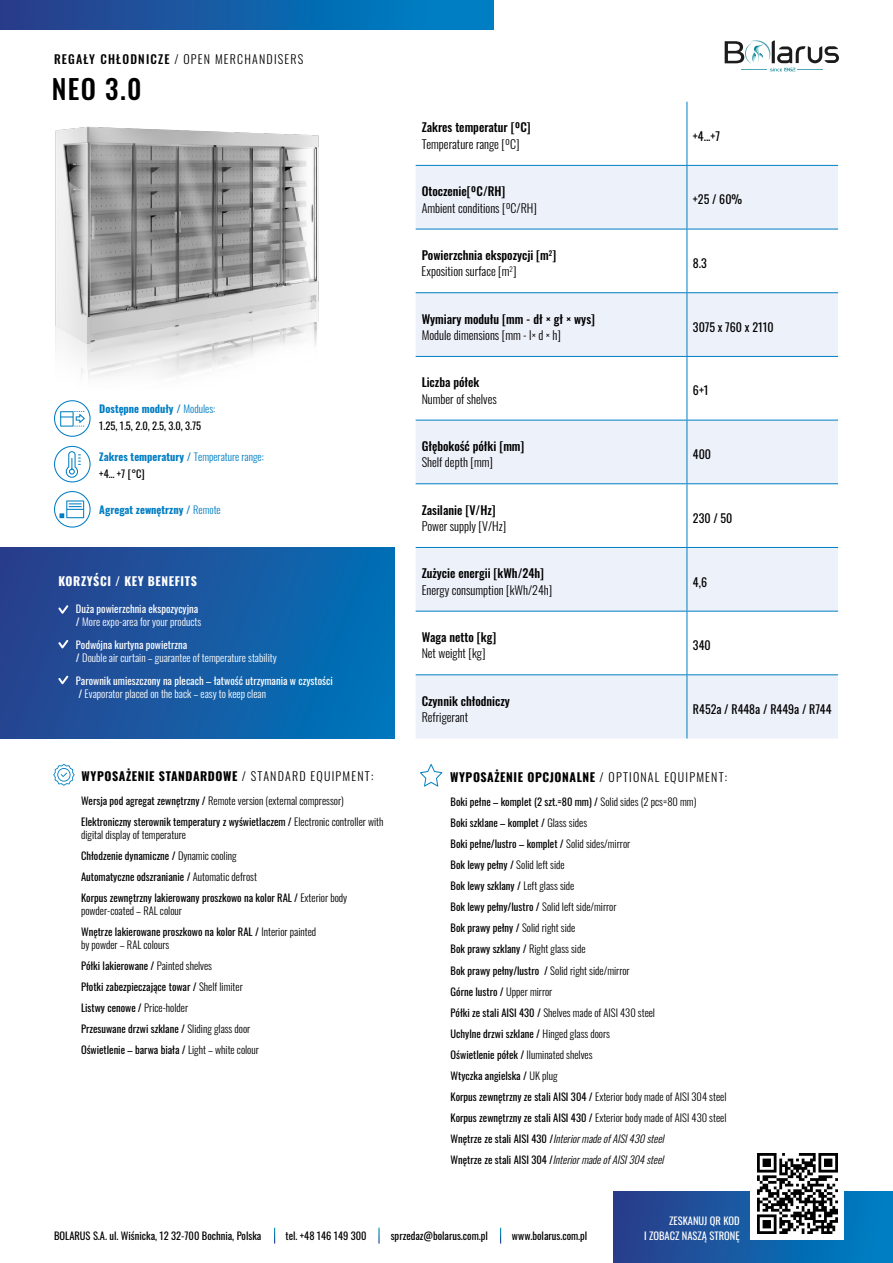
<style>
.page{position:relative;width:893px;height:1263px;background:#fff}
.page>*{position:absolute;margin:0;border:0;box-sizing:border-box;transform-origin:0 0}
.t1{font:500 27px "Oswald";color:#000}
.t2{font:500 12px/16.5px "Oswald";color:#000}
.t3{font:300 12px "Oswald";color:#000}
.t4{font:700 12px "Oswald";letter-spacing:.05em;color:#000}
.t5{font:12px "Oswald";color:#000}
.t6{font:300 12px "Oswald";letter-spacing:.1em;color:#000}
.t7{font:700 12px "Oswald";letter-spacing:.05em;color:#fff}
.t8{font:10.5px/21.1px "Oswald";color:#000}
.t9{font:10.5px/12.6px "Oswald";color:#fff}
.t10{font:300 10.5px/21.1px "Oswald";color:#000}
.t11{font:300 10.5px/12.6px "Oswald";color:#fff}
.t12{font:700 10.5px/16.8px "Oswald";color:#007ec3}
.s1{font-weight:500}
.s2{font-weight:700;color:#007ec3}
.s3{font-weight:300;color:#007ec3}
.s4{font-weight:300}
.s5{font-weight:400;color:#000}
.s6{font-weight:400}
.s7{font-weight:300;font-style:italic}
</style>
<div class="page">
<div style="left:613px;top:1192px;width:280px;height:71px;background:linear-gradient(to right,#2c3c89,#0081c5)"></div>
<div style="left:0;top:0;width:493px;height:30px;background:linear-gradient(to right,#2b3c89,#0085c9)"></div>
<svg style="left:725px;top:40px;width:114px;height:31px"></svg>
<svg style="left:274px;top:1228px;width:1px;height:15px"></svg>
<svg style="left:378px;top:1228px;width:2px;height:15px"></svg>
<svg style="left:500px;top:1228px;width:1px;height:15px"></svg>
<div style="left:750px;top:1146px;width:94px;height:93px;background:#fff"></div>
<img style="left:757px;top:1153px;width:80px;height:80px">
<div style="left:0;top:547px;width:394px;height:191px;background:linear-gradient(to right,#2c418d,#0073b8)"></div>
<svg style="left:420px;top:764px;width:22px;height:23px"></svg>
<svg style="left:58px;top:605px;width:10px;height:9px"></svg>
<svg style="left:58px;top:640px;width:10px;height:8px"></svg>
<svg style="left:58px;top:676px;width:10px;height:8px"></svg>
<img style="left:55px;top:126px;width:264px;height:252px">
<svg style="left:54px;top:445px;width:37px;height:38px"></svg>
<svg style="left:54px;top:400px;width:37px;height:37px"></svg>
<div style="left:416px;top:166px;width:422px;height:63px;background:#edf1fa"></div>
<svg style="left:416px;top:293px;width:422px;height:445px;fill:#edf1fa"></svg>
<hr style="left:687px;top:102px;width:1px;height:63px;background:#007ec3">
<hr style="left:416px;top:165px;width:271px;height:1px;background:#007ec3">
<hr style="left:687px;top:165px;width:151px;height:1px;background:#007ec3">
<hr style="left:687px;top:166px;width:1px;height:63px;background:#007ec3">
<hr style="left:416px;top:229px;width:271px;height:1px;background:#007ec3">
<hr style="left:687px;top:229px;width:151px;height:1px;background:#007ec3">
<hr style="left:687px;top:229px;width:1px;height:63px;background:#007ec3">
<hr style="left:416px;top:292px;width:271px;height:1px;background:#007ec3">
<hr style="left:687px;top:292px;width:151px;height:1px;background:#007ec3">
<hr style="left:687px;top:293px;width:1px;height:63px;background:#007ec3">
<hr style="left:416px;top:356px;width:271px;height:1px;background:#007ec3">
<hr style="left:687px;top:356px;width:151px;height:1px;background:#007ec3">
<hr style="left:687px;top:357px;width:1px;height:63px;background:#007ec3">
<hr style="left:416px;top:420px;width:271px;height:1px;background:#007ec3">
<hr style="left:687px;top:420px;width:151px;height:1px;background:#007ec3">
<hr style="left:687px;top:420px;width:1px;height:63px;background:#007ec3">
<hr style="left:416px;top:483px;width:271px;height:1px;background:#007ec3">
<hr style="left:687px;top:483px;width:151px;height:1px;background:#007ec3">
<hr style="left:687px;top:484px;width:1px;height:63px;background:#007ec3">
<hr style="left:416px;top:547px;width:271px;height:1px;background:#007ec3">
<hr style="left:687px;top:547px;width:151px;height:1px;background:#007ec3">
<hr style="left:687px;top:548px;width:1px;height:63px;background:#007ec3">
<hr style="left:416px;top:611px;width:271px;height:1px;background:#007ec3">
<hr style="left:687px;top:611px;width:151px;height:1px;background:#007ec3">
<hr style="left:687px;top:611px;width:1px;height:63px;background:#007ec3">
<hr style="left:416px;top:674px;width:271px;height:1px;background:#007ec3">
<hr style="left:687px;top:674px;width:151px;height:1px;background:#007ec3">
<hr style="left:687px;top:675px;width:1px;height:63px;background:#007ec3">
<svg style="left:53px;top:764px;width:22px;height:22px"></svg>
<svg style="left:54px;top:491px;width:37px;height:37px"></svg>
<p class="t6" style="left:54px;top:49px;width:251px"><span class="s1">REGAŁY CHŁODNICZE</span> / OPEN MERCHANDISERS</p>
<h1 class="t1" style="left:52px;top:65px;width:91px">NEO 3.0</h1>
<p class="t8" style="left:99px;top:400px;width:117px;line-height:16.8px"><span class="s2">Dostępne moduły /</span> <span class="s3">Modules:<br></span>1.25, 1.5, 2.0, 2.5, 3.0, 3.75</p>
<p class="t12" style="left:99px;top:448px;width:166px">Zakres temperatury / <span class="s4">Temperature range: </span><span class="s5">+4… +7 [°C]</span></p>
<p class="t12" style="left:99px;top:500px;width:123px">Agregat zewnętrzny / <span class="s4">Remote</span></p>
<p class="t7" style="left:58px;top:571px;width:140px">KORZYŚCI / KEY BENEFITS</p>
<p class="t9" style="left:76px;top:602px;width:127px">Duża powierzchnia ekspozycyjna / <span class="s4">More expo-area for your products</span></p>
<p class="t11" style="left:76px;top:638px;width:202px"><span class="s6">Podwójna kurtyna powietrzna<br>/</span> Double air curtain – guarantee of temperature stability</p>
<p class="t9" style="left:76px;top:673px;width:258px">Parownik umieszczony na plecach – łatwość utrzymania w czystości / <span class="s4">Evaporator placed on the back – easy to keep clean</span></p>
<p class="t4" style="left:82px;top:766px;width:293px">WYPOSAŻENIE STANDARDOWE <span class="s4">/ STANDARD EQUIPMENT:</span></p>
<p class="t8" style="left:81px;top:789px;width:304px">Wersja pod agregat zewnętrzny / <span class="s4">Remote version (external compressor)<br></span>Elektroniczny sterownik temperatury z wyświetlaczem / <span class="s4">Electronic controller with</span></p>
<p class="t8" style="left:81px;top:823px;width:268px"><span class="s4">digital display of temperature<br></span>Chłodzenie dynamiczne / <span class="s4">Dynamic cooling<br></span>Automatyczne odszranianie / <span class="s4">Automatic defrost<br></span>Korpus zewnętrzny lakierowany proszkowo na kolor RAL / <span class="s4">Exterior body</span></p>
<p class="t10" style="left:81px;top:899px;width:237px">powder-coated – RAL colour<br><span class="s6">Wnętrze lakierowane proszkowo na kolor RAL /</span> Interior painted</p>
<p class="t8" style="left:81px;top:933px;width:179px"><span class="s4">by powder – RAL colours<br></span>Półki lakierowane / <span class="s4">Painted shelves<br></span>Płotki zabezpieczające towar / <span class="s4">Shelf limiter </span>Listwy cenowe / <span class="s4">Price-holder<br></span>Przesuwane drzwi szklane / <span class="s4">Sliding glass door </span>Oświetlenie – barwa biała / <span class="s4">Light – white colour</span></p>
<p class="t2" style="left:422px;top:118px;width:110px">Zakres temperatur [ºC]</p>
<p class="t3" style="left:422px;top:133px;width:99px">Temperature range [ºC]</p>
<p class="t2" style="left:422px;top:182px;width:85px">Otoczenie[ºC/RH]</p>
<p class="t3" style="left:422px;top:197px;width:117px">Ambient conditions [ºC/RH]</p>
<p class="t5" style="left:693px;top:125px;width:29px">+4...+7</p>
<p class="t5" style="left:693px;top:189px;width:51px">+25 / 60%</p>
<p class="t2" style="left:422px;top:245px;width:136px">Powierzchnia ekspozycji [m<sup>2</sup>]<br><span class="s4">Exposition surface [m</span><sup>2</sup><span class="s4">]</span></p>
<p class="t5" style="left:693px;top:252px;width:15px">8.3</p>
<p class="t2" style="left:422px;top:309px;width:175px">Wymiary modułu [mm - dł × gł × wys]</p>
<p class="t3" style="left:422px;top:324px;width:141px">Module dimensions [mm - l× d × h]</p>
<p class="t5" style="left:693px;top:316px;width:82px">3075 x 760 x 2110</p>
<p class="t2" style="left:422px;top:373px;width:59px">Liczba półek</p>
<p class="t3" style="left:422px;top:388px;width:77px">Number of shelves</p>
<p class="t2" style="left:422px;top:437px;width:104px">Głębokość półki [mm]</p>
<p class="t3" style="left:422px;top:452px;width:73px">Shelf depth [mm]</p>
<p class="t2" style="left:422px;top:500px;width:75px">Zasilanie [V/Hz]</p>
<p class="t3" style="left:422px;top:515px;width:86px">Power supply [V/Hz]</p>
<p class="t2" style="left:422px;top:564px;width:124px">Zużycie energii [kWh/24h]</p>
<p class="t3" style="left:422px;top:579px;width:132px">Energy consumption [kWh/24h]</p>
<p class="t2" style="left:422px;top:628px;width:76px">Waga netto [kg]</p>
<p class="t3" style="left:422px;top:643px;width:65px">Net weight [kg]</p>
<p class="t2" style="left:422px;top:691px;width:90px">Czynnik chłodniczy</p>
<p class="t3" style="left:422px;top:707px;width:48px">Refrigerant</p>
<p class="t5" style="left:693px;top:380px;width:17px">6+1</p>
<p class="t5" style="left:693px;top:444px;width:20px">400</p>
<p class="t5" style="left:693px;top:507px;width:41px">230 / 50</p>
<p class="t5" style="left:693px;top:571px;width:16px">4,6</p>
<p class="t5" style="left:693px;top:635px;width:19px">340</p>
<p class="t5" style="left:693px;top:698px;width:140px">R452a / R448a / R449a / R744</p>
<p class="t4" style="left:450px;top:766px;width:278px">WYPOSAŻENIE OPCJONALNE <span class="s4">/ OPTIONAL EQUIPMENT:</span></p>
<p class="t8" style="left:451px;top:790px;width:277px">Boki pełne – komplet (2 szt.=80 mm) / <span class="s4">Solid sides (2 pcs=80 mm)<br></span>Boki szklane – komplet / <span class="s4">Glass sides<br></span>Boki pełne/lustro – komplet / <span class="s4">Solid sides/mirror<br></span>Bok lewy pełny / <span class="s4">Solid left side<br></span>Bok lewy szklany / <span class="s4">Left glass side<br></span>Bok lewy pełny/lustro / <span class="s4">Solid left side/mirror<br></span>Bok prawy pełny / <span class="s4">Solid right side<br></span>Bok prawy szklany / <span class="s4">Right glass side<br></span>Bok prawy pełny/lustro / <span class="s4">Solid right side/mirror<br></span>Górne lustro / <span class="s4">Upper mirror<br></span>Półki ze stali AISI 430 / <span class="s4">Shelves made of AISI 430 steel<br></span>Uchylne drzwi szklane / <span class="s4">Hinged glass doors<br></span>Oświetlenie półek / <span class="s4">Iluminated shelves<br></span>Wtyczka angielska / <span class="s4">UK plug<br></span>Korpus zewnętrzny ze stali AISI 304 / <span class="s4">Exterior body made of AISI 304 steel </span>Korpus zewnętrzny ze stali AISI 430 / <span class="s4">Exterior body made of AISI 430 steel </span>W n ę t r z e z e s t a l i A I S I 4 3 0 / <span class="s7">InteriormadeofAISI430steel<br></span>W n ę t r z e z e s t a l i A I S I 3 0 4 / <span class="s7">InteriormadeofAISI304steel</span></p>
<p class="t8" style="left:54px;top:1224px;width:209px">BOLARUS S.A. ul. Wiśnicka, 12 32-700 Bochnia, Polska</p>
<p class="t8" style="left:285px;top:1224px;width:83px">tel. +48 146 149 300</p>
<p class="t8" style="left:391px;top:1224px;width:99px">sprzedaz@bolarus.com.pl</p>
<p class="t8" style="left:512px;top:1224px;width:77px">www.bolarus.com.pl</p>
<p class="t9" style="left:644px;top:1212px;width:97px;line-height:14.7px;text-align:right">ZESKANUJ QR KOD<br>I ZOBACZ NASZĄ STRONĘ</p>
</div>
